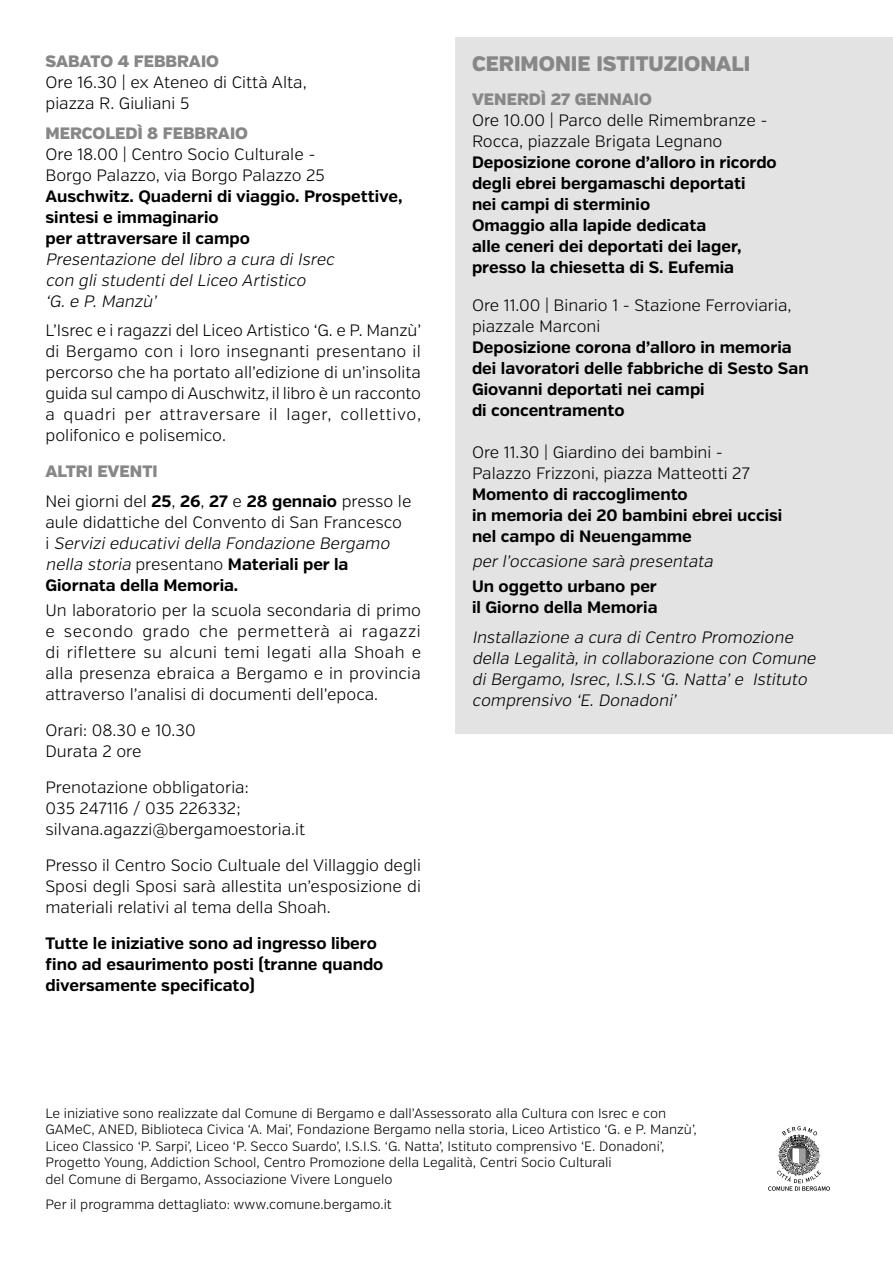
<style>
.page{position:relative;width:893px;height:1263px;background:#fff}
.page>*{position:absolute;margin:0;border:0;box-sizing:border-box;transform-origin:0 0}
.t1{font:900 21px "Verb";color:#878787}
.t2{font:300 16.5px/21px "Verb";color:#000}
.t3{font:700 16.5px/21px "Verb";color:#000}
.t4{font:italic 300 16.5px/21px "Verb";color:#000}
.t5{font:900 16.5px "Verb";color:#878787}
.t6{font:300 13.5px/16.5px "Verb";color:#000}
.s1{font-weight:900;color:#878787}
.s2{font-weight:700}
.s3{font-style:italic}
</style>
<div class="page">
<div style="left:455px;top:37px;width:438px;height:696px;background:#e3e3e3"></div>
<svg style="left:768px;top:1126px;width:62px;height:65px"></svg>
<p class="t5" style="left:45px;top:51px;width:175px">SABATO 4 FEBBRAIO</p>
<p class="t2" style="left:45px;top:72px;width:263px">Ore 16.30 | ex Ateneo di Città Alta, piazza R. Giuliani 5</p>
<p class="t5" style="left:45px;top:123px;width:204px">MERCOLEDÌ 8 FEBBRAIO</p>
<p class="t2" style="left:45px;top:144px;width:281px">Ore 18.00 | Centro Socio Culturale -<br>Borgo Palazzo, via Borgo Palazzo 25</p>
<p class="t3" style="left:45px;top:186px;width:359px">Auschwitz. Quaderni di viaggio. Prospettive, sintesi e immaginario<br>per attraversare il campo</p>
<p class="t4" style="left:45px;top:249px;width:294px">Presentazione del libro a cura di Isrec con gli studenti del Liceo Artistico<br>‘G. e P. Manzù’</p>
<p class="t2" style="left:45px;top:320px;width:377px;text-align:justify">L’Isrec e i ragazzi del Liceo Artistico ‘G. e P. Manzù’ di Bergamo con i loro insegnanti presentano il percorso che ha portato all’edizione di un’insolita guida sul campo di Auschwitz, il libro è un racconto a quadri per attraversare il lager, collettivo, polifonico e polisemico.</p>
<p class="t2" style="left:45px;top:457px;width:367px;line-height:29.5px"><span class="s1">ALTRI EVENTI<br></span>Nei giorni del <span class="s2">25</span>, <span class="s2">26</span>, <span class="s2">27</span> e <span class="s2">28 gennaio</span> presso le</p>
<p class="t2" style="left:45px;top:512px;width:358px">aule didattiche del Convento di San Francesco i <span class="s3">Servizi educativi della Fondazione Bergamo nella storia</span> presentano <span class="s2">Materiali per la Giornata della Memoria.</span></p>
<p class="t2" style="left:45px;top:600px;width:377px;text-align:justify">Un laboratorio per la scuola secondaria di primo e secondo grado che permetterà ai ragazzi di riflettere su alcuni temi legati alla Shoah e alla presenza ebraica a Bergamo e in provincia attraverso l’analisi di documenti dell’epoca.</p>
<p class="t2" style="left:45px;top:720px;width:152px">Orari: 08.30 e 10.30<br>Durata 2 ore</p>
<p class="t2" style="left:45px;top:777px;width:261px">Prenotazione obbligatoria:<br>035 247116 / 035 226332; silvana.agazzi@bergamoestoria.it</p>
<p class="t2" style="left:45px;top:855px;width:377px;text-align:justify">Presso il Centro Socio Cultuale del Villaggio degli Sposi degli Sposi sarà allestita un’esposizione di materiali relativi al tema della Shoah.</p>
<p class="t3" style="left:45px;top:933px;width:339px">Tutte le iniziative sono ad ingresso libero fino ad esaurimento posti (tranne quando diversamente specificato)</p>
<p class="t1" style="left:472px;top:51px;width:280px">CERIMONIE ISTITUZIONALI</p>
<p class="t5" style="left:472px;top:89px;width:181px">VENERDÌ 27 GENNAIO</p>
<p class="t2" style="left:472px;top:110px;width:297px">Ore 10.00 | Parco delle Rimembranze -<br>Rocca, piazzale Brigata Legnano</p>
<p class="t3" style="left:472px;top:152px;width:306px">Deposizione corone d’alloro in ricordo degli ebrei bergamaschi deportati<br>nei campi di sterminio<br>Omaggio alla lapide dedicata<br>alle ceneri dei deportati dei lager, presso la chiesetta di S. Eufemia</p>
<p class="t2" style="left:472px;top:295px;width:321px">Ore 11.00 | Binario 1 - Stazione Ferroviaria, piazzale Marconi</p>
<p class="t3" style="left:472px;top:337px;width:338px">Deposizione corona d’alloro in memoria dei lavoratori delle fabbriche di Sesto San Giovanni deportati nei campi<br>di concentramento</p>
<p class="t2" style="left:472px;top:442px;width:279px">Ore 11.30 | Giardino dei bambini -<br>Palazzo Frizzoni, piazza Matteotti 27</p>
<p class="t3" style="left:472px;top:484px;width:312px">Momento di raccoglimento<br>in memoria dei 20 bambini ebrei uccisi nel campo di Neuengamme</p>
<p class="t4" style="left:472px;top:551px;width:246px">perl’occasione sarà presentata</p>
<p class="t3" style="left:472px;top:576px;width:187px">Un oggetto urbano per il Giorno della Memoria</p>
<p class="t4" style="left:472px;top:627px;width:349px">Installazione a cura di Centro Promozione della Legalità,in collaborazione con Comune di Bergamo, Isrec, I.S.I.S ‘G. Natta’e Istituto comprensivo ‘E. Donadoni’</p>
<p class="t6" style="left:45px;top:1105px;width:653px">Le iniziative sono realizzate dal Comune di Bergamo e dall’Assessorato alla Cultura con Isrec e con GAMeC, ANED, Biblioteca Civica ‘A. Mai’, Fondazione Bergamo nella storia, Liceo Artistico ‘G. e P. Manzù’, Liceo Classico ‘P. Sarpi’, Liceo ‘P. Secco Suardo’, I.S.I.S. ‘G. Natta’, Istituto comprensivo ‘E. Donadoni’, Progetto Young, Addiction School, Centro Promozione della Legalità, Centri Socio Culturali<br>del Comune di Bergamo, Associazione Vivere Longuelo</p>
<p class="t6" style="left:45px;top:1196px;width:348px">Per il programma dettagliato: www.comune.bergamo.it</p>
</div>
